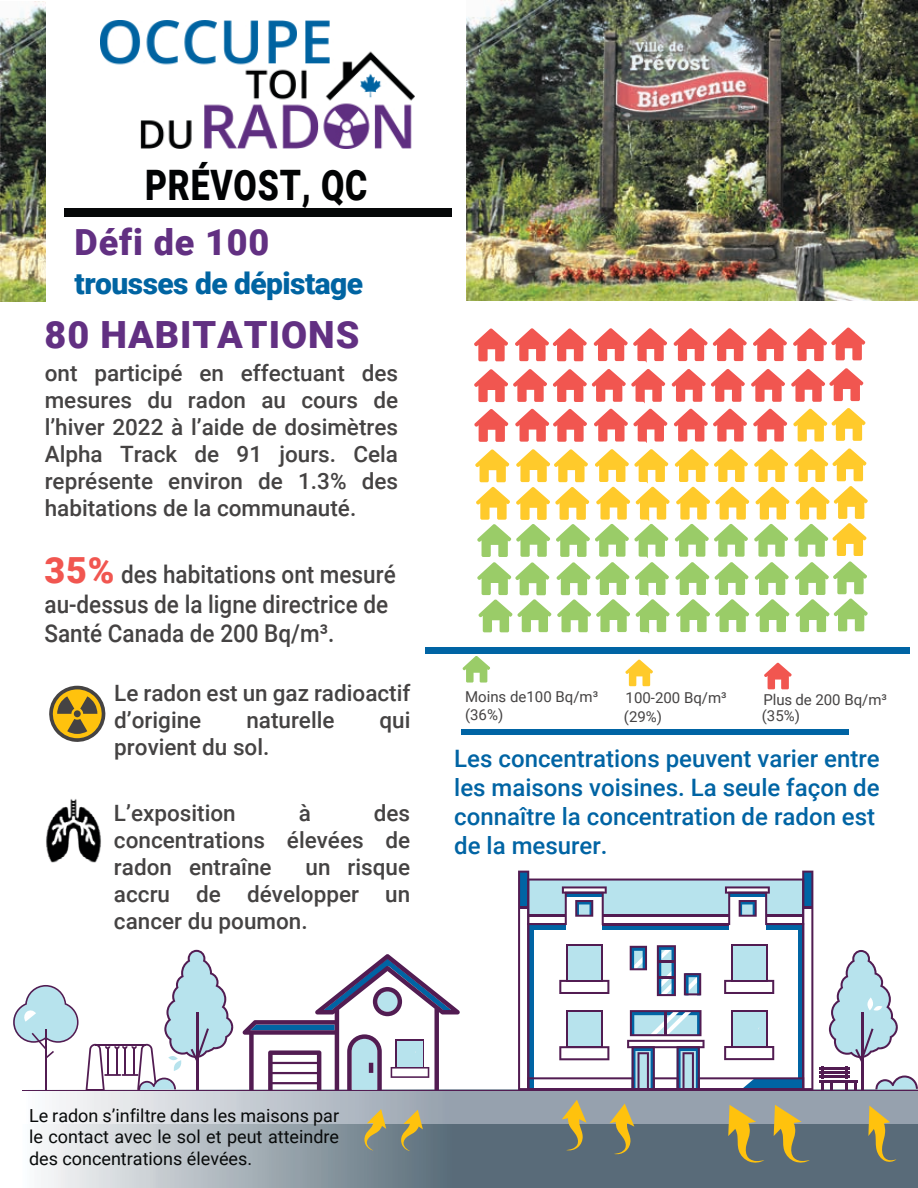
<style>
.page{position:relative;width:918px;height:1188px;background:#fff}
.page>*{position:absolute;margin:0;border:0;box-sizing:border-box;transform-origin:0 0}
.t1{font:900 42px "Roboto";letter-spacing:.025em;color:#020304;scale:.8 1}
.t2{font:900 37.5px "Roboto";letter-spacing:.025em;color:#623082}
.t3{font:900 36px "Roboto";letter-spacing:.025em;color:#623082}
.t4{font:900 30px "Roboto";letter-spacing:-.02em;color:#0064a2}
.t5{font:500 24.6px/29.4px "Roboto";color:#454343;scale:.92 1}
.t6{font:500 24px/28.8px "Roboto";color:#0064a4}
.t7{font:500 22.5px/27px "Roboto";color:#454343;text-align:justify}
.t8{font:18px/21.6px "Roboto";color:#080a0a;text-align:justify}
.t9{font:15px/18px "Roboto";color:#454343}
.s1{font-weight:900;font-size:36px;color:#f15650}
</style>
<div class="page">
<img style="left:0;top:1px;width:46px;height:301px">
<div style="left:64px;top:208px;width:387px;height:8px;background:#060809"></div>
<svg style="left:49px;top:686px;width:57px;height:56px"></svg>
<svg style="left:41px;top:1124px;width:877px;height:64px;background:#818f99"></svg>
<svg style="left:22px;top:1090px;width:896px;height:34px;background:#b2b9c3"></svg>
<hr style="left:819px;top:1067px;width:31px;height:2px;background:#521c52">
<hr style="left:819px;top:1071px;width:31px;height:2px;background:#521c52">
<hr style="left:819px;top:1075px;width:31px;height:2px;background:#521c52">
<hr style="left:819px;top:1080px;width:39px;height:2px;background:#521c52">
<svg style="left:822px;top:950px;width:96px;height:140px"></svg>
<hr style="left:23px;top:1090px;width:895px;height:1px;background:#521c52">
<hr style="left:45px;top:1030px;width:2px;height:60px;background:#521c52">
<svg style="left:13px;top:985px;width:66px;height:73px"></svg>
<svg style="left:86px;top:950px;width:149px;height:140px"></svg>
<svg style="left:774px;top:1105px;width:36px;height:58px;background:#9c925e"></svg>
<svg style="left:562px;top:1100px;width:25px;height:51px"></svg>
<svg style="left:242px;top:954px;width:218px;height:136px"></svg>
<svg style="left:518px;top:871px;width:295px;height:219px"></svg>
<svg style="left:364px;top:1109px;width:22px;height:42px"></svg>
<svg style="left:401px;top:1110px;width:22px;height:41px"></svg>
<svg style="left:728px;top:1105px;width:36px;height:58px;background:#9d925e"></svg>
<svg style="left:610px;top:1104px;width:24px;height:51px"></svg>
<svg style="left:462px;top:656px;width:28px;height:27px"></svg>
<svg style="left:625px;top:659px;width:28px;height:27px"></svg>
<svg style="left:764px;top:663px;width:28px;height:26px"></svg>
<div style="left:461px;top:729px;width:388px;height:6px;background:#0064a4"></div>
<div style="left:425px;top:647px;width:485px;height:7px;background:#0064a4"></div>
<img style="left:46px;top:799px;width:55px;height:64px">
<svg style="left:868px;top:1106px;width:29px;height:57px;background:#9a9160"></svg>
<div style="left:568px;top:946px;width:33px;height:34px;background:#b7e3ed"></div>
<img style="left:101px;top:20px;width:314px;height:128px">
<svg style="left:474px;top:327px;width:394px;height:307px"></svg>
<img style="left:466px;top:0;width:452px;height:301px">
<h1 class="t1" style="left:145px;top:156px;width:279px">PRÉVOST, QC</h1>
<h3 class="t3" style="left:75px;top:217px;width:196px">Défi de 100</h3>
<h3 class="t4" style="left:75px;top:263px;width:290px">trousses de dépistage</h3>
<h2 class="t2" style="left:45px;top:309px;width:316px">80 HABITATIONS</h2>
<p class="t7" style="left:45px;top:359px;width:355px">ont participé en effectuant des mesures du radon au cours de l’hiver 2022 à l’aide de dosimètres Alpha Track de 91 jours. Cela représente environ de 1.3% des habitations de la communauté.</p>
<p class="t5" style="left:45px;top:559px;width:383px"><span class="s1">35%</span> des habitations ont mesuré au-dessus de la ligne directrice de<br>Santé Canada de 200 Bq/m³.</p>
<p class="t7" style="left:114px;top:679px;width:298px">Le radon est un gaz radioactif d’origine</p>
<p class="t7" style="left:246px;top:706px;width:90px">naturelle</p>
<p class="t7" style="left:379px;top:706px;width:33px">qui</p>
<p class="t7" style="left:114px;top:733px;width:157px">provient du sol.</p>
<p class="t7" style="left:114px;top:799px;width:298px;text-indent:260px">des concentrations élevées de radon entraîne</p>
<p class="t7" style="left:114px;top:799px;width:123px">L’exposition</p>
<p class="t7" style="left:299px;top:799px;width:14px">à</p>
<p class="t7" style="left:114px;top:853px;width:298px;text-indent:192px">un risque accru de développer un cancer du poumon.</p>
<p class="t9" style="left:465px;top:687px;width:135px">Moins de100 Bq/m³ (36%)</p>
<p class="t9" style="left:624px;top:688px;width:104px;line-height:19.2px">100-200 Bq/m³ (29%)</p>
<p class="t9" style="left:762px;top:692px;width:127px;line-height:15.9px">Plus de 200 Bq/m³ (35%)</p>
<p class="t6" style="left:454px;top:743px;width:427px">Les concentrations peuvent varier entre les maisons voisines. La seule façon de connaître la concentration de radon est de la mesurer.</p>
<p class="t8" style="left:29px;top:1104px;width:312px">Le radon s’infiltre dans les maisons par le contact avec le sol et peut atteindre des concentrations élevées.</p>
</div>
